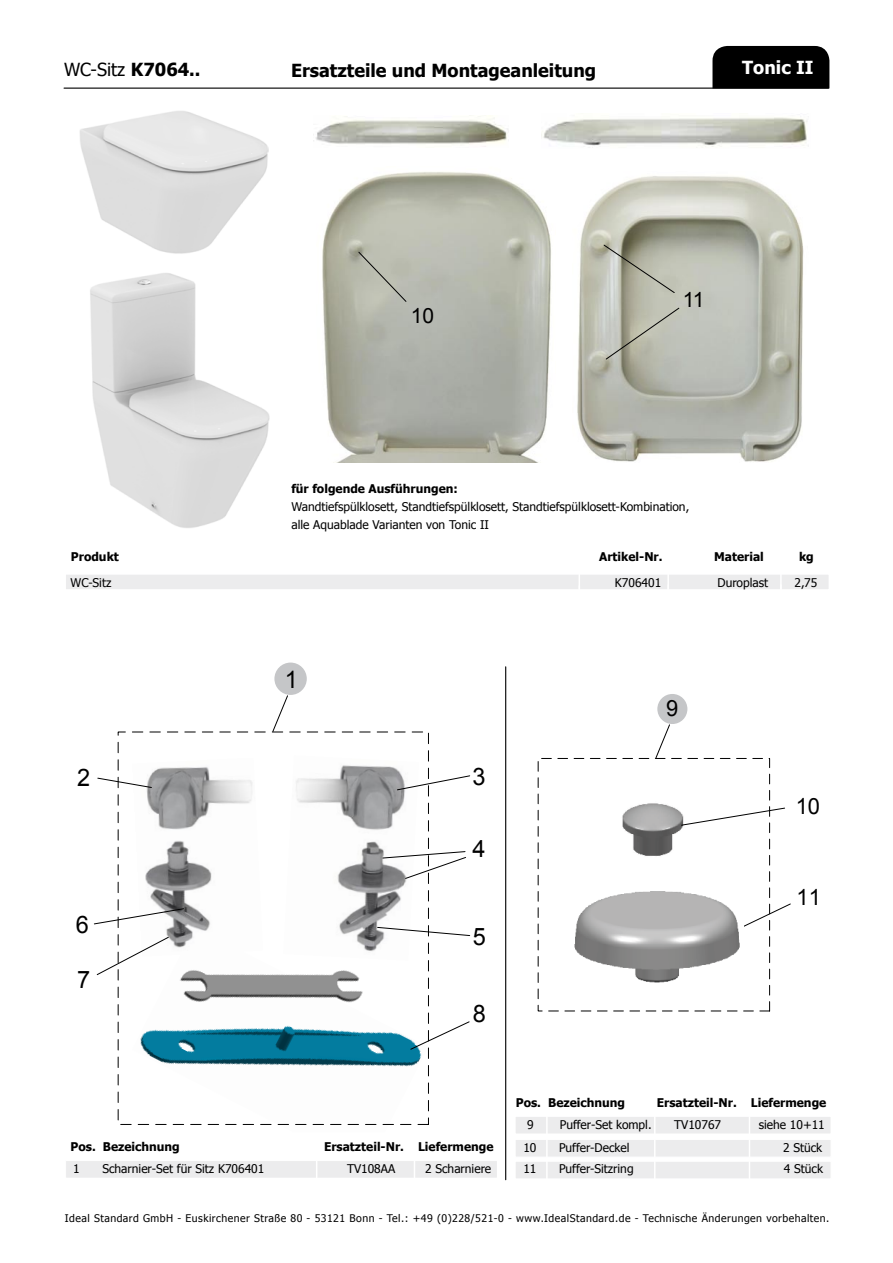
<style>
.page{position:relative;width:893px;height:1263px;background:#fff}
.page>*{position:absolute;margin:0;border:0;box-sizing:border-box;transform-origin:0 0}
.t1{font:24.15px "Arial";color:#000}
.t2{font:22.35px "Arial";color:#000}
.t3{font:21px "Arial";color:#000}
.t4{font:700 18px "Tahoma";color:#000}
.t5{font:18px "Tahoma";color:#000}
.t6{font:700 18px "Tahoma";color:#fff}
.t7{font:12px/18px "Tahoma";color:#000}
.t8{font:700 12px "Tahoma";color:#000}
.t9{font:10.5px "Tahoma";letter-spacing:.045em;color:#000}
.s1{font-weight:700}
</style>
<div class="page">
<img style="left:577px;top:176px;width:227px;height:286px">
<img style="left:322px;top:172px;width:229px;height:291px">
<div style="left:712px;top:46px;width:117px;height:42px;background:#000"></div>
<div style="left:65px;top:574px;width:764px;height:16px;background:#ececed"></div>
<div style="left:65px;top:574px;width:764px;height:16px;border:1px solid #fff"></div>
<hr style="left:64px;top:88px;width:764px;height:1px;background:#000">
<div style="left:515px;top:1116px;width:316px;height:18px;background:#ececed"></div>
<div style="left:515px;top:1116px;width:316px;height:18px;border:1px solid #fff"></div>
<svg style="left:546px;top:1117px;width:2px;height:17px"></svg>
<svg style="left:654px;top:1117px;width:1px;height:17px"></svg>
<svg style="left:749px;top:1117px;width:1px;height:17px"></svg>
<hr style="left:505px;top:667px;width:1px;height:513px;background:#000">
<svg style="left:579px;top:574px;width:1px;height:16px"></svg>
<svg style="left:667px;top:574px;width:2px;height:16px"></svg>
<svg style="left:780px;top:574px;width:2px;height:16px"></svg>
<div style="left:515px;top:1139px;width:316px;height:18px;background:#ececed;border:1px solid #fff"></div>
<div style="left:515px;top:1161px;width:316px;height:18px;background:#ececed;border:1px solid #fff"></div>
<svg style="left:546px;top:1140px;width:2px;height:39px"></svg>
<svg style="left:654px;top:1140px;width:1px;height:39px"></svg>
<svg style="left:749px;top:1140px;width:1px;height:39px"></svg>
<svg style="left:358px;top:251px;width:49px;height:51px;background:#b6b8ac"></svg>
<svg style="left:603px;top:244px;width:72px;height:50px;background:#afb0a2"></svg>
<svg style="left:605px;top:307px;width:75px;height:53px;background:#b5b6a9"></svg>
<div style="left:66px;top:1160px;width:431px;height:18px;background:#ececed"></div>
<div style="left:65px;top:1160px;width:433px;height:18px;border:1px solid #fff"></div>
<svg style="left:316px;top:1161px;width:1px;height:17px"></svg>
<svg style="left:414px;top:1161px;width:1px;height:17px"></svg>
<img style="left:80px;top:111px;width:188px;height:143px">
<img style="left:90px;top:273px;width:180px;height:255px">
<img style="left:316px;top:115px;width:192px;height:32px">
<img style="left:541px;top:117px;width:267px;height:30px">
<img style="left:140px;top:1029px;width:282px;height:38px">
<img style="left:296px;top:765px;width:111px;height:176px">
<img style="left:145px;top:767px;width:108px;height:141px">
<img style="left:165px;top:904px;width:217px;height:163px">
<div style="left:118px;top:732px;width:311px;height:393px;border:1px dashed #000"></div>
<div style="left:274px;top:662px;width:33px;height:33px;background:#c5c6c8;border-radius:50%"></div>
<svg style="left:97px;top:778px;width:55px;height:10px"></svg>
<svg style="left:272px;top:695px;width:16px;height:37px"></svg>
<svg style="left:397px;top:775px;width:73px;height:15px"></svg>
<svg style="left:94px;top:908px;width:90px;height:16px"></svg>
<svg style="left:97px;top:937px;width:72px;height:38px"></svg>
<svg style="left:410px;top:1021px;width:60px;height:29px"></svg>
<svg style="left:382px;top:851px;width:84px;height:28px"></svg>
<svg style="left:377px;top:927px;width:93px;height:9px"></svg>
<svg style="left:744px;top:903px;width:47px;height:26px"></svg>
<img style="left:574px;top:891px;width:166px;height:92px">
<img style="left:622px;top:803px;width:63px;height:53px">
<div style="left:538px;top:758px;width:232px;height:253px;border:1px dashed #000"></div>
<div style="left:657px;top:694px;width:30px;height:30px;background:#c5c6c8;border-radius:50%"></div>
<svg style="left:655px;top:724px;width:15px;height:34px"></svg>
<svg style="left:681px;top:808px;width:104px;height:17px"></svg>
<h3 class="t5" style="left:64px;top:57px;width:138px">WC-Sitz <span class="s1">K7064..</span></h3>
<h3 class="t4" style="left:291px;top:58px;width:307px">Ersatzteile und Montageanleitung</h3>
<h3 class="t6" style="left:742px;top:55px;width:73px">Tonic II</h3>
<h3 class="t3" style="left:411px;top:304px;width:25px">10</h3>
<h3 class="t3" style="left:683px;top:288px;width:23px">11</h3>
<p class="t8" style="left:291px;top:480px;width:168px">für folgende Ausführungen:</p>
<p class="t7" style="left:291px;top:497px;width:399px">Wandtiefspülklosett, Standtiefspülklosett, Standtiefspülklosett-Kombination, alle Aquablade Varianten von Tonic II</p>
<p class="t8" style="left:71px;top:548px;width:49px">Produkt</p>
<p class="t8" style="left:599px;top:548px;width:65px">Artikel-Nr.</p>
<p class="t8" style="left:714px;top:548px;width:51px">Material</p>
<p class="t8" style="left:799px;top:548px;width:16px">kg</p>
<p class="t7" style="left:71px;top:573px;width:42px">WC-Sitz</p>
<p class="t7" style="left:615px;top:573px;width:48px">K706401</p>
<p class="t7" style="left:718px;top:573px;width:52px">Duroplast</p>
<p class="t7" style="left:794px;top:573px;width:24px">2,75</p>
<h1 class="t1" style="left:285px;top:666px;width:15px">1</h1>
<h1 class="t1" style="left:77px;top:764px;width:15px">2</h1>
<h1 class="t1" style="left:472px;top:763px;width:15px">3</h1>
<h1 class="t1" style="left:76px;top:911px;width:15px">6</h1>
<h1 class="t1" style="left:77px;top:965px;width:15px">7</h1>
<h1 class="t1" style="left:472px;top:835px;width:15px">4</h1>
<h1 class="t1" style="left:473px;top:923px;width:15px">5</h1>
<h1 class="t1" style="left:473px;top:1000px;width:15px">8</h1>
<h2 class="t2" style="left:666px;top:696px;width:14px">9</h2>
<h2 class="t2" style="left:796px;top:793px;width:26px">10</h2>
<h2 class="t2" style="left:797px;top:885px;width:26px">11</h2>
<p class="t8" style="left:71px;top:1138px;width:111px">Pos. Bezeichnung</p>
<p class="t8" style="left:324px;top:1138px;width:171px">Ersatzteil-Nr. Liefermenge</p>
<p class="t7" style="left:73px;top:1159px;width:8px">1</p>
<p class="t7" style="left:102px;top:1159px;width:163px">Scharnier-Set für Sitz K706401</p>
<p class="t7" style="left:347px;top:1159px;width:50px">TV108AA</p>
<p class="t7" style="left:425px;top:1159px;width:67px">2 Scharniere</p>
<p class="t8" style="left:516px;top:1094px;width:111px">Pos. Bezeichnung</p>
<p class="t8" style="left:657px;top:1094px;width:171px">Ersatzteil-Nr. Liefermenge</p>
<p class="t7" style="left:527px;top:1114px;width:8px">9</p>
<p class="t7" style="left:560px;top:1114px;width:93px">Puffer-Set kompl.</p>
<p class="t7" style="left:674px;top:1114px;width:48px">TV10767</p>
<p class="t7" style="left:759px;top:1114px;width:68px">siehe 10+11</p>
<p class="t7" style="left:523px;top:1138px;width:15px">10</p>
<p class="t7" style="left:559px;top:1138px;width:72px">Puffer-Deckel</p>
<p class="t7" style="left:783px;top:1138px;width:41px">2 Stück</p>
<p class="t7" style="left:523px;top:1159px;width:15px">11</p>
<p class="t7" style="left:559px;top:1159px;width:76px">Puffer-Sitzring</p>
<p class="t7" style="left:784px;top:1159px;width:41px">4 Stück</p>
<p class="t9" style="left:65px;top:1211px;width:766px">Ideal Standard GmbH - Euskirchener Straße 80 - 53121 Bonn - Tel.: +49 (0)228/521-0 - www.IdealStandard.de - Technische Änderungen vorbehalten.</p>
</div>
